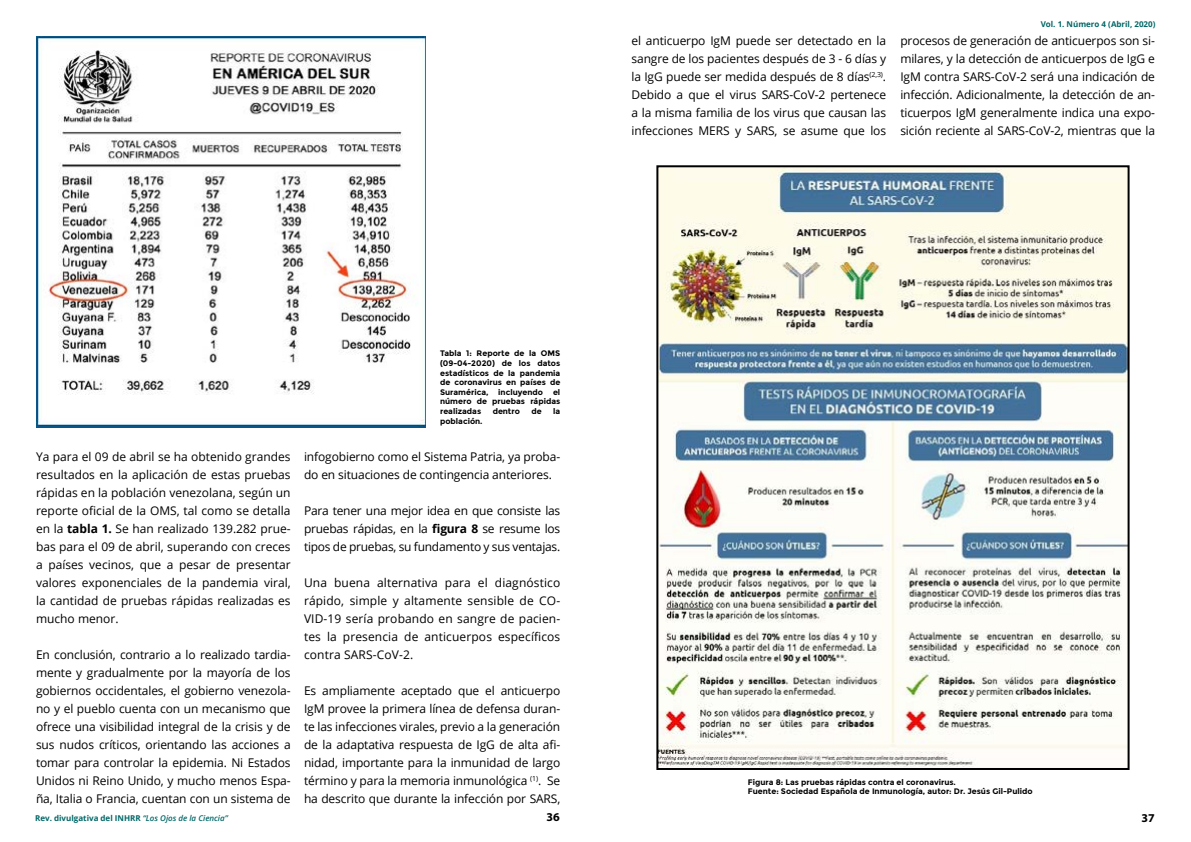
<style>
.page{position:relative;width:1191px;height:842px;background:#fff}
.page>*{position:absolute;margin:0;border:0;box-sizing:border-box;transform-origin:0 0}
.t1{font:12px/18px "Open Sans";letter-spacing:-.01em;color:#000;text-align:justify}
.t2{font:700 12px "Myriad Pro";color:#000}
.t3{font:700 8px/9.6px "Montserrat";color:#000;text-align:justify}
.t4{font:700 8px "Open Sans";color:#066}
.s1{font-weight:700}
.s2{font-weight:600;font-style:italic}
</style>
<div class="page">
<img style="left:36px;top:36px;width:390px;height:391px">
<img style="left:659px;top:168px;width:467px;height:599px">
<div style="left:656px;top:165px;width:473px;height:605px;border:2px solid #000"></div>
<p class="t1" style="left:631px;top:33px;width:256px">el anticuerpo IgM puede ser detectado en la sangre de los pacientes después de 3 - 6 días y la IgG puede ser medida después de 8 días<sup>(2,3)</sup>.<br>Debido a que el virus SARS-CoV-2 pertenece a la misma familia de los virus que causan las infecciones MERS y SARS, se asume que los</p>
<p class="t4" style="left:1040px;top:21px;width:116px">Vol. 1. Número 4 (Abril, 2020)</p>
<p class="t1" style="left:900px;top:33px;width:256px">procesos de generación de anticuerpos son si&shy;milares, y la detección de anticuerpos de IgG e IgM contra SARS-CoV-2 será una indicación de infección. Adicionalmente, la detección de an&shy;ticuerpos IgM generalmente indica una expo&shy;sición reciente al SARS-CoV-2, mientras que la</p>
<p class="t1" style="left:36px;top:449px;width:256px">Ya para el 09 de abril se ha obtenido grandes resultados en la aplicación de estas pruebas rápidas en la población venezolana, según un reporte oficial de la OMS, tal como se detalla en la <span class="s1">tabla 1.</span> Se han realizado 139.282 prue&shy;bas para el 09 de abril, superando con creces a países vecinos, que a pesar de presentar valores exponenciales de la pandemia viral, la cantidad de pruebas rápidas realizadas es mucho menor.</p>
<p class="t1" style="left:36px;top:646px;width:256px">En conclusión, contrario a lo realizado tardia&shy;mente y gradualmente por la mayoría de los gobiernos occidentales, el gobierno venezola&shy;no y el pueblo cuenta con un mecanismo que ofrece una visibilidad integral de la crisis y de sus nudos críticos, orientando las acciones a tomar para controlar la epidemia. Ni Estados Unidos ni Reino Unido, y mucho menos Espa&shy;ña, Italia o Francia, cuentan con un sistema de</p>
<p class="t3" style="left:440px;top:349px;width:122px">Tabla 1: Reporte de la OMS (09-04-2020) de los datos estadísticos de la pandemia de coronavirus en países de Suramérica, incluyendo el número de pruebas rápidas realizadas</p>
<p class="t3" style="left:492px;top:407px;width:29px">dentro</p>
<p class="t3" style="left:531px;top:407px;width:12px">de</p>
<p class="t3" style="left:553px;top:407px;width:9px">la</p>
<p class="t3" style="left:440px;top:416px;width:44px">población.</p>
<p class="t1" style="left:304px;top:449px;width:258px">infogobierno como el Sistema Patria, ya proba&shy;do en situaciones de contingencia anteriores.</p>
<p class="t1" style="left:304px;top:503px;width:258px">Para tener una mejor idea en que consiste las pruebas rápidas, en la <span class="s1">figura 8</span> se resume los tipos de pruebas, su fundamento y sus ventajas.</p>
<p class="t1" style="left:304px;top:575px;width:258px">Una buena alternativa para el diagnóstico rápido, simple y altamente sensible de CO-VID-19 sería probando en sangre de pacien&shy;tes la presencia de anticuerpos específicos contra SARS-CoV-2.</p>
<p class="t1" style="left:304px;top:682px;width:258px">Es ampliamente aceptado que el anticuerpo IgM provee la primera línea de defensa duran&shy;te las infecciones virales, previo a la generación de la adaptativa respuesta de IgG de alta afi&shy;nidad, importante para la inmunidad de largo término y para la memoria inmunológica <sup>(1)</sup>. Se ha descrito que durante la infección por SARS,</p>
<p class="t3" style="left:748px;top:777px;width:286px">Figura 8: Las pruebas rápidas contra el coronavirus.<br>Fuente: Sociedad Española de Inmunología, autor: Dr. Jesús Gil-Pulido</p>
<p class="t4" style="left:35px;top:814px;width:194px">Rev. divulgativa del INHRR <span class="s2">“Los Ojos de la Ciencia”</span></p>
<p class="t2" style="left:546px;top:810px;width:15px">36</p>
<p class="t2" style="left:1141px;top:811px;width:15px">37</p>
</div>
